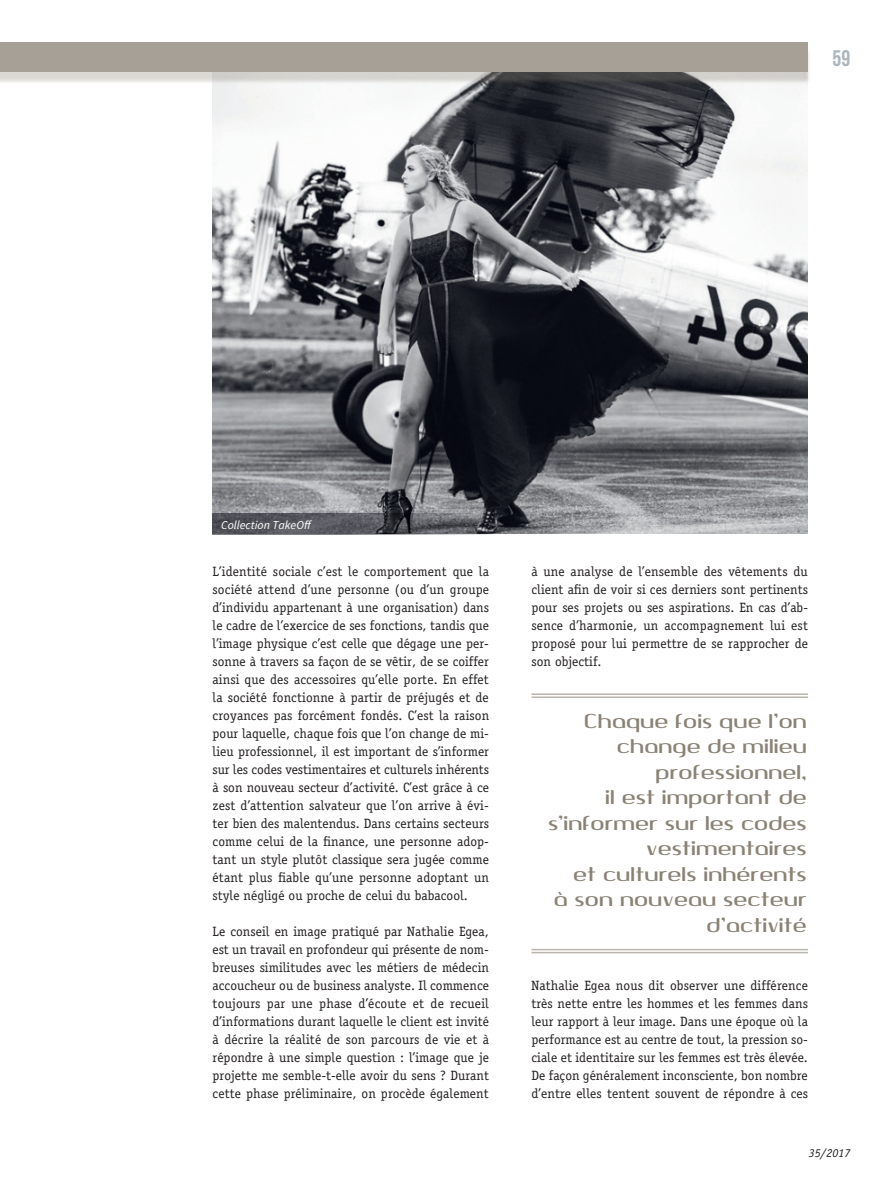
<style>
.page{position:relative;width:893px;height:1191px;background:#fff}
.page>*{position:absolute;margin:0;border:0;box-sizing:border-box;transform-origin:0 0}
.t1{font:22.5px/25.5px "Quango";color:#8a8275;text-align:right}
.t2{font:22.5px "Bebas Neue";color:#abb7bd}
.t3{font:13.5px/18px "Officina Serif";letter-spacing:.005em;color:#231f20;text-align:justify}
.t4{font:italic 12px "Source Sans Pro";color:#fff}
.t5{font:italic 12px "Officina Serif";color:#231f20}
</style>
<div class="page">
<img style="left:213px;top:84px;width:595px;height:450px">
<svg style="left:213px;top:513px;width:297px;height:22px;background:#56575e"></svg>
<hr style="left:531px;top:693px;width:277px;height:2px;background:#bbb5ad">
<hr style="left:531px;top:696px;width:277px;height:2px;background:#bbb5ad">
<hr style="left:531px;top:949px;width:277px;height:1px;background:#bbb5ad">
<hr style="left:531px;top:952px;width:277px;height:1px;background:#bbb5ad">
<div style="left:0;top:47px;width:812px;height:37px;background:#8a8275;opacity:.3"></div>
<div style="left:0;top:43px;width:808px;height:29px;background:#a7a096"></div>
<h1 class="t2" style="left:833px;top:46px;width:19px">59</h1>
<p class="t4" style="left:221px;top:517px;width:92px">Collection TakeOff</p>
<p class="t3" style="left:213px;top:562px;width:278px">L’identité sociale c’est le comportement que la société attend d’une personne (ou d’un groupe d’individu appartenant à une organisation) dans le cadre de l’exercice de ses fonctions, tandis que l’image physique c’est celle que dégage une per&shy;sonne à travers sa façon de se vêtir, de se coiffer ainsi que des accessoires qu’elle porte. En effet la société fonctionne à partir de préjugés et de croyances pas forcément fondés. C’est la raison pour laquelle, chaque fois que l’on change de mi&shy;lieu professionnel, il est important de s’informer sur les codes vestimentaires et culturels inhérents à son nouveau secteur d’activité. C’est grâce à ce zest d’attention salvateur que l’on arrive à évi&shy;ter bien des malentendus. Dans certains secteurs comme celui de la finance, une personne adop&shy;tant un style plutôt classique sera jugée comme étant plus fiable qu’une personne adoptant un style négligé ou proche de celui du babacool.</p>
<p class="t3" style="left:213px;top:922px;width:278px">Le conseil en image pratiqué par Nathalie Egea, est un travail en profondeur qui présente de nom&shy;breuses similitudes avec les métiers de médecin accoucheur ou de business analyste. Il commence toujours par une phase d’écoute et de recueil d’informations durant laquelle le client est invité à décrire la réalité de son parcours de vie et à répondre à une simple question : l’image que je projette me semble-t-elle avoir du sens ? Durant cette phase préliminaire, on procède également</p>
<p class="t3" style="left:531px;top:562px;width:278px">à une analyse de l’ensemble des vêtements du client afin de voir si ces derniers sont pertinents pour ses projets ou ses aspirations. En cas d’ab&shy;sence d’harmonie, un accompagnement lui est proposé pour lui permettre de se rapprocher de son objectif.</p>
<h1 class="t1" style="left:549px;top:708px;width:260px">Chaque fois que l’on change de milieu professionnel,<br>il est important de s’informer sur les codes vestimentaires<br>et culturels inhérents<br>à son nouveau secteur d’activité</h1>
<p class="t3" style="left:531px;top:976px;width:278px">Nathalie Egea nous dit observer une différence très nette entre les hommes et les femmes dans leur rapport à leur image. Dans une époque où la performance est au centre de tout, la pression so&shy;ciale et identitaire sur les femmes est très élevée.<br>De façon généralement inconsciente, bon nombre d’entre elles tentent souvent de répondre à ces</p>
<p class="t5" style="left:809px;top:1146px;width:43px">35/2017</p>
</div>
